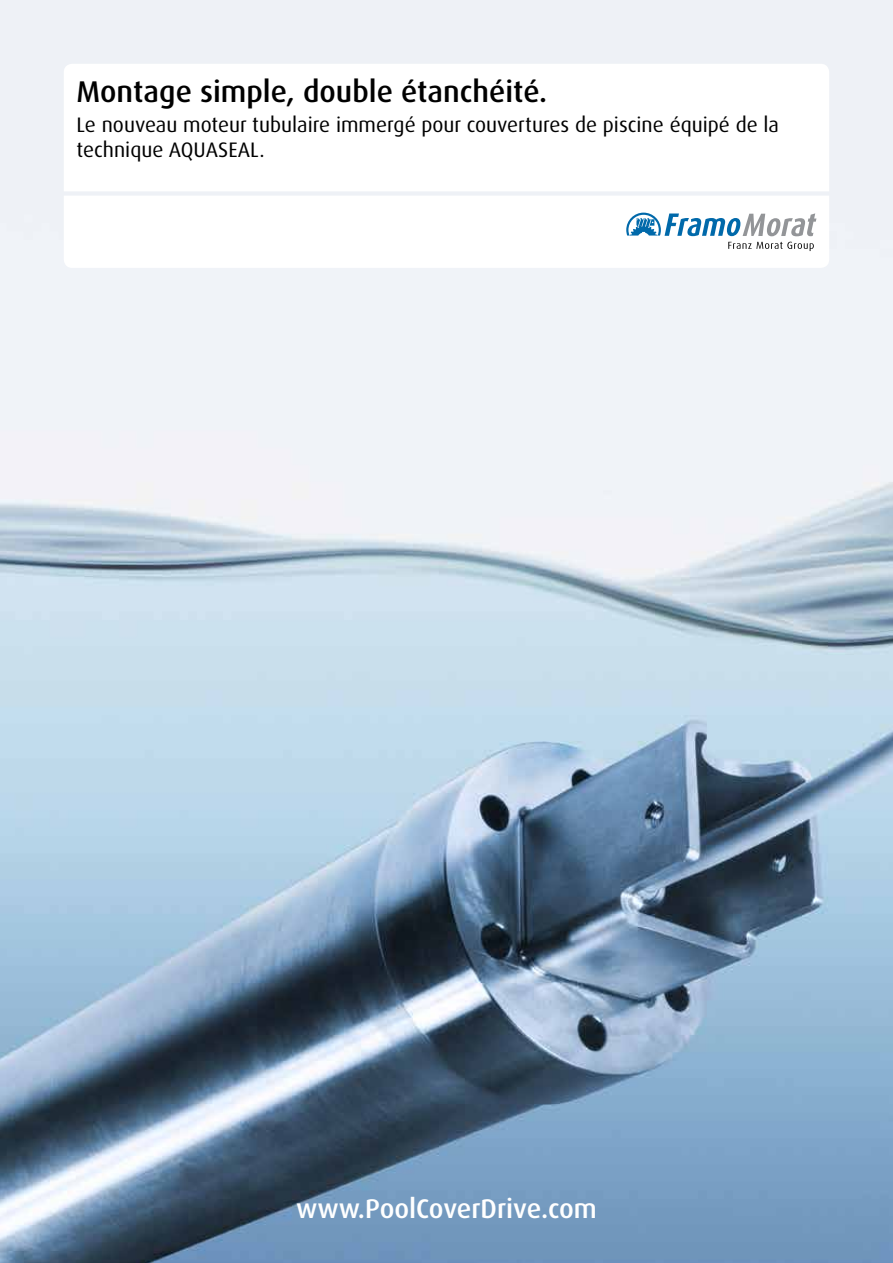
<style>
.page{position:relative;width:893px;height:1263px;background:#fff}
.page>*{position:absolute;margin:0;border:0;box-sizing:border-box;transform-origin:0 0}
.t1{font:500 30px "Dax OT";color:#000}
.t2{font:500 27px "Dax OT";color:#fff}
.t3{font:21px/25.2px "Dax OT";color:#000}
</style>
<div class="page">
<img style="left:0;top:0;width:893px;height:1263px">
<svg style="left:64px;top:64px;width:765px;height:127px"></svg>
<svg style="left:64px;top:196px;width:765px;height:72px"></svg>
<svg style="left:728px;top:242px;width:86px;height:9px"></svg>
<svg style="left:626px;top:213px;width:190px;height:23px"></svg>
<h1 class="t1" style="left:77px;top:72px;width:472px">Montage simple, double étanchéité.</h1>
<p class="t3" style="left:77px;top:112px;width:704px">Le nouveau moteur tubulaire immergé pour couvertures de piscine équipé de la technique AQUASEAL.</p>
<p class="t2" style="left:296px;top:1191px;width:302px">www.PoolCoverDrive.com</p>
</div>
